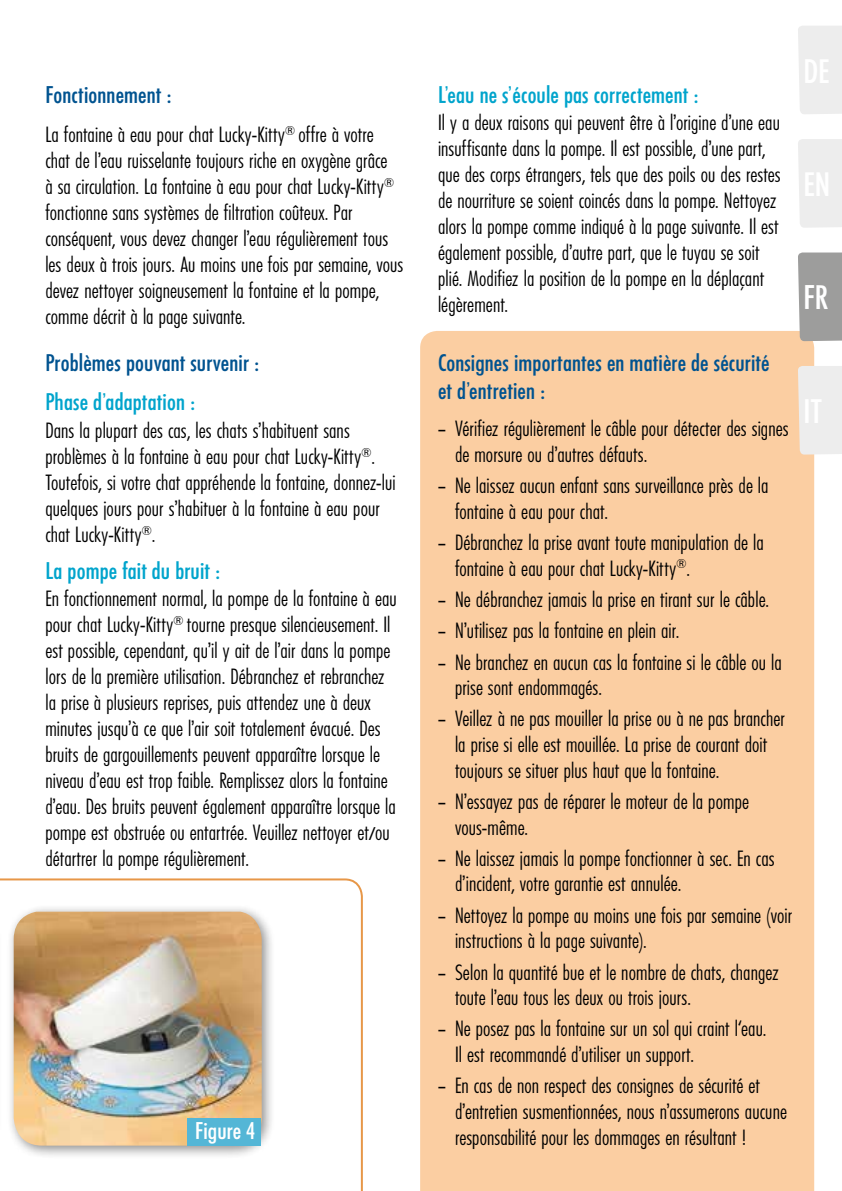
<style>
.page{position:relative;width:842px;height:1191px;background:#fff}
.page>*{position:absolute;margin:0;border:0;box-sizing:border-box;transform-origin:0 0}
.t1{font:500 34px "Futura Condensed BQ";color:#fff}
.t2{font:500 24px/28px "Futura Condensed BQ";letter-spacing:.005em;color:#005390}
.t3{font:500 24px "Futura Condensed BQ";letter-spacing:.005em;color:#00a4cc}
.t4{font:500 24px "Futura Condensed BQ";color:#fff}
.t5{font:300 22px/26px "Futura Condensed BQ";letter-spacing:.005em;color:#000}
</style>
<div class="page">
<svg style="left:0;top:878px;width:363px;height:313px"></svg>
<hr style="left:0;top:903px;width:2px;height:256px;background:#fefefe">
<div style="left:6px;top:904px;width:270px;height:255px;background:#000;opacity:.45"></div>
<img style="left:14px;top:911px;width:248px;height:234px">
<div style="left:420px;top:331px;width:394px;height:860px;background:#fbcea2"></div>
<div style="left:188px;top:1118px;width:73px;height:28px;background:#54b6d6"></div>
<div style="left:798px;top:252px;width:44px;height:89px;background:#9d9d9c"></div>
<div style="left:798px;top:366px;width:44px;height:88px;background:#ededed"></div>
<div style="left:798px;top:139px;width:44px;height:89px;background:#ededed"></div>
<div style="left:798px;top:26px;width:44px;height:88px;background:#ededed"></div>
<p class="t2" style="left:45px;top:81px;width:128px">Fonctionnement :</p>
<p class="t5" style="left:45px;top:122px;width:360px">La fontaine à eau pour chat Lucky-Kitty<sup>®</sup> offre à votre chat de l’eau ruisselante toujours riche en oxygène grâce<br>à sa circulation. La fontaine à eau pour chat Lucky-Kitty<sup>® </sup>fonctionne sans systèmes de filtration coûteux. Par conséquent, vous devez changer l’eau régulièrement tous les deux à trois jours. Au moins une fois par semaine, vous devez nettoyer soigneusement la fontaine et la pompe, comme décrit à la page suivante.</p>
<p class="t2" style="left:45px;top:349px;width:215px">Problèmes pouvant survenir :</p>
<p class="t3" style="left:45px;top:389px;width:151px">Phase d’adaptation :</p>
<p class="t5" style="left:45px;top:418px;width:352px">Dans la plupart des cas, les chats s’habituent sans problèmes à la fontaine à eau pour chat Lucky-Kitty<sup>®</sup>.<br>Toutefois, si votre chat appréhende la fontaine, donnez-lui quelques jours pour s’habituer à la fontaine à eau pour chat Lucky-Kitty<sup>®</sup>.</p>
<p class="t3" style="left:45px;top:557px;width:176px">La pompe fait du bruit :</p>
<p class="t5" style="left:45px;top:586px;width:353px">En fonctionnement normal, la pompe de la fontaine à eau pour chat Lucky-Kitty<sup>®</sup> tourne presque silencieusement. Il est possible, cependant, qu’il y ait de l’air dans la pompe lors de la première utilisation. Débranchez et rebranchez la prise à plusieurs reprises, puis attendez une à deux minutes jusqu’à ce que l’air soit totalement évacué. Des bruits de gargouillements peuvent apparaître lorsque le niveau d’eau est trop faible. Remplissez alors la fontaine d’eau. Des bruits peuvent également apparaître lorsque la pompe est obstruée ou entartrée. Veuillez nettoyer et/ou détartrer la pompe régulièrement.</p>
<p class="t4" style="left:195px;top:1117px;width:62px">Figure 4</p>
<p class="t3" style="left:438px;top:81px;width:262px">L’eau ne s’écoule pas correctement :</p>
<p class="t5" style="left:438px;top:110px;width:344px">Il y a deux raisons qui peuvent être à l’origine d’une eau insuffisante dans la pompe. Il est possible, d’une part, que des corps étrangers, tels que des poils ou des restes de nourriture se soient coincés dans la pompe. Nettoyez alors la pompe comme indiqué à la page suivante. Il est également possible, d’autre part, que le tuyau se soit plié. Modifiez la position de la pompe en la déplaçant légèrement.</p>
<h1 class="t1" style="left:803px;top:279px;width:26px">FR</h1>
<p class="t2" style="left:438px;top:350px;width:333px">Consignes importantes en matière de sécurité et d’entretien :</p>
<p class="t5" style="left:455px;top:416px;width:335px;text-indent:-17px">– Vérifiez régulièrement le câble pour détecter des signes de morsure ou d’autres défauts.</p>
<p class="t5" style="left:455px;top:473px;width:315px;text-indent:-17px">– Ne laissez aucun enfant sans surveillance près de la fontaine à eau pour chat.</p>
<p class="t5" style="left:455px;top:530px;width:310px;text-indent:-17px">– Débranchez la prise avant toute manipulation de la fontaine à eau pour chat Lucky-Kitty<sup>®</sup>.</p>
<p class="t5" style="left:438px;top:587px;width:333px">– Ne débranchez jamais la prise en tirant sur le câble.</p>
<p class="t5" style="left:438px;top:618px;width:243px">– N’utilisez pas la fontaine en plein air.</p>
<p class="t5" style="left:455px;top:649px;width:328px;text-indent:-17px">– Ne branchez en aucun cas la fontaine si le câble ou la prise sont endommagés.</p>
<p class="t5" style="left:455px;top:706px;width:332px;text-indent:-17px">– Veillez à ne pas mouiller la prise ou à ne pas brancher la prise si elle est mouillée. La prise de courant doit toujours se situer plus haut que la fontaine.</p>
<p class="t5" style="left:455px;top:789px;width:295px;text-indent:-17px">– N’essayez pas de réparer le moteur de la pompe vous-même.</p>
<p class="t5" style="left:455px;top:846px;width:321px;text-indent:-17px">– Ne laissez jamais la pompe fonctionner à sec. En cas d’incident, votre garantie est annulée.</p>
<p class="t5" style="left:455px;top:902px;width:339px;text-indent:-17px">– Nettoyez la pompe au moins une fois par semaine (voir instructions à la page suivante).</p>
<p class="t5" style="left:455px;top:959px;width:325px;text-indent:-17px">– Selon la quantité bue et le nombre de chats, changez toute l’eau tous les deux ou trois jours.</p>
<p class="t5" style="left:455px;top:1016px;width:313px;text-indent:-17px">– Ne posez pas la fontaine sur un sol qui craint l‘eau.<br>Il est recommandé d’utiliser un support.</p>
<p class="t5" style="left:455px;top:1073px;width:333px;text-indent:-17px">– En cas de non respect des consignes de sécurité et d’entretien susmentionnées, nous n’assumerons aucune responsabilité pour les dommages en résultant !</p>
</div>
